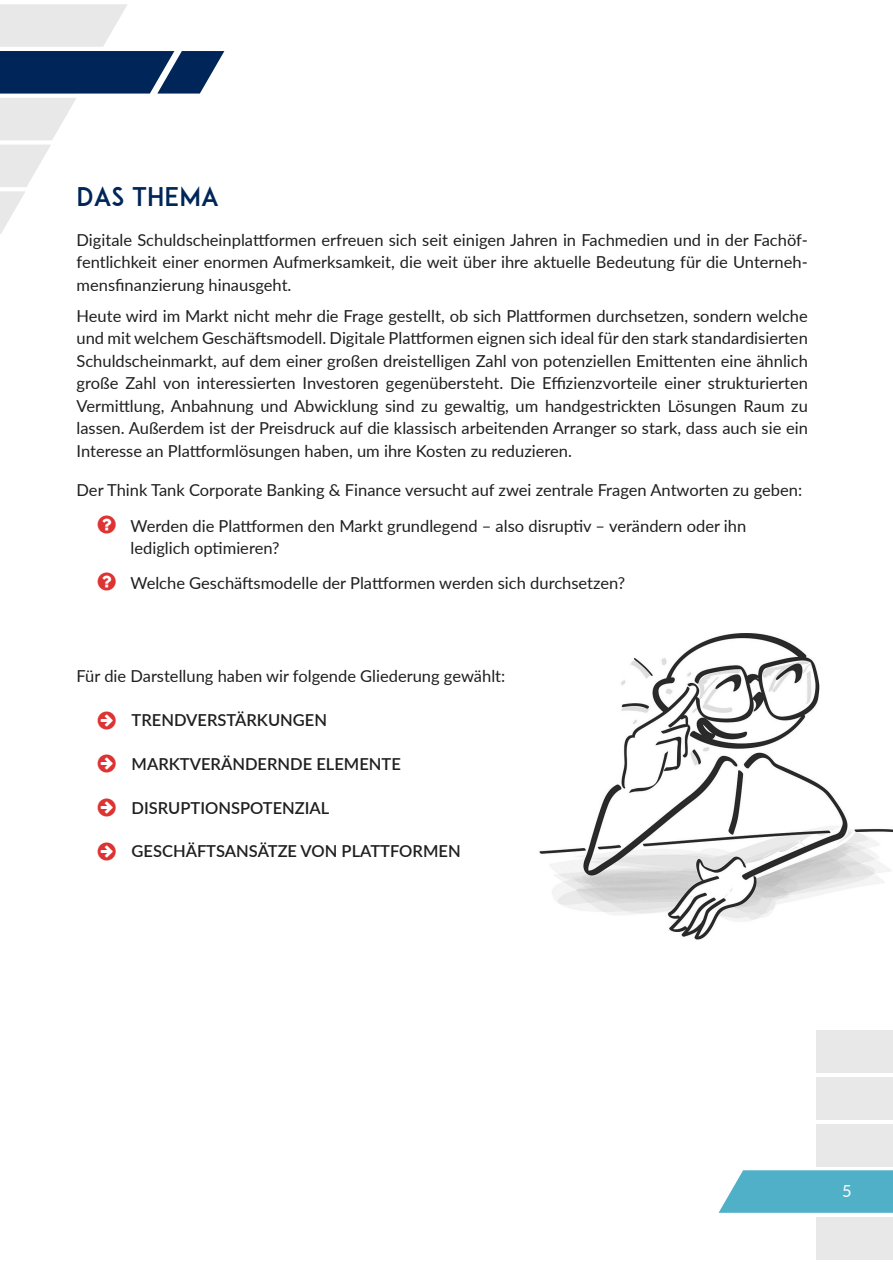
<style>
.page{position:relative;width:893px;height:1263px;background:#fff}
.page>*{position:absolute;margin:0;border:0;box-sizing:border-box;transform-origin:0 0}
.t1{font:25.5px "ADAM.CGPRO";color:#002659}
.t2{font:16.5px/22.5px "Lato";color:#1f1f1f;text-align:justify}
.t3{font:600 16.5px "Lato";color:#1f1f1f}
.t4{font:16.5px "Lato";color:#fff}
</style>
<div class="page">
<svg style="left:719px;top:1170px;width:174px;height:43px;background:#5cb6cb"></svg>
<div style="left:816px;top:1030px;width:77px;height:43px;background:#e8e8e8"></div>
<div style="left:816px;top:1077px;width:77px;height:42px;background:#e8e8e8"></div>
<div style="left:816px;top:1124px;width:77px;height:42px;background:#e8e8e8"></div>
<div style="left:816px;top:1217px;width:77px;height:43px;background:#e8e8e8"></div>
<img style="left:539px;top:633px;width:354px;height:307px">
<svg style="left:0;top:4px;width:224px;height:230px"></svg>
<h1 class="t1" style="left:77px;top:181px;width:144px">DAS THEMA</h1>
<p class="t2" style="left:77px;top:228px;width:733px">Digitale Schuldscheinplattformen erfreuen sich seit einigen Jahren in Fachmedien und in der Fachöf&shy;fentlichkeit einer enormen Aufmerksamkeit, die weit über ihre aktuelle Bedeutung für die Unterneh&shy;mensfinanzierung hinausgeht.</p>
<p class="t2" style="left:77px;top:304px;width:733px">Heute wird im Markt nicht mehr die Frage gestellt, ob sich Plattformen durchsetzen, sondern welche und mit welchem Geschäftsmodell. Digitale Plattformen eignen sich ideal für den stark standardisierten Schuldscheinmarkt, auf dem einer großen dreistelligen Zahl von potenziellen Emittenten eine ähnlich große Zahl von interessierten Investoren gegenübersteht. Die Effizienzvorteile einer strukturierten Vermittlung, Anbahnung und Abwicklung sind zu gewaltig, um handgestrickten Lösungen Raum zu lassen. Außerdem ist der Preisdruck auf die klassisch arbeitenden Arranger so stark, dass auch sie ein Interesse an Plattformlösungen haben, um ihre Kosten zu reduzieren.</p>
<p class="t2" style="left:77px;top:478px;width:727px">Der Think Tank Corporate Banking &amp; Finance versucht auf zwei zentrale Fragen Antworten zu geben:</p>
<p class="t2" style="left:131px;top:514px;width:617px">Werden die Plattformen den Markt grundlegend – also disruptiv – verändern oder ihn lediglich optimieren?</p>
<p class="t2" style="left:131px;top:571px;width:496px">Welche Geschäftsmodelle der Plattformen werden sich durchsetzen?</p>
<p class="t2" style="left:77px;top:664px;width:430px">Für die Darstellung haben wir folgende Gliederung gewählt:</p>
<p class="t3" style="left:132px;top:708px;width:197px">TRENDVERSTÄRKUNGEN</p>
<p class="t3" style="left:132px;top:752px;width:271px">MARKTVERÄNDERNDE ELEMENTE</p>
<p class="t3" style="left:132px;top:796px;width:199px">DISRUPTIONSPOTENZIAL</p>
<p class="t3" style="left:132px;top:839px;width:331px">GESCHÄFTSANSÄTZE VON PLATTFORMEN</p>
<p class="t4" style="left:842px;top:1179px;width:11px">5</p>
</div>
